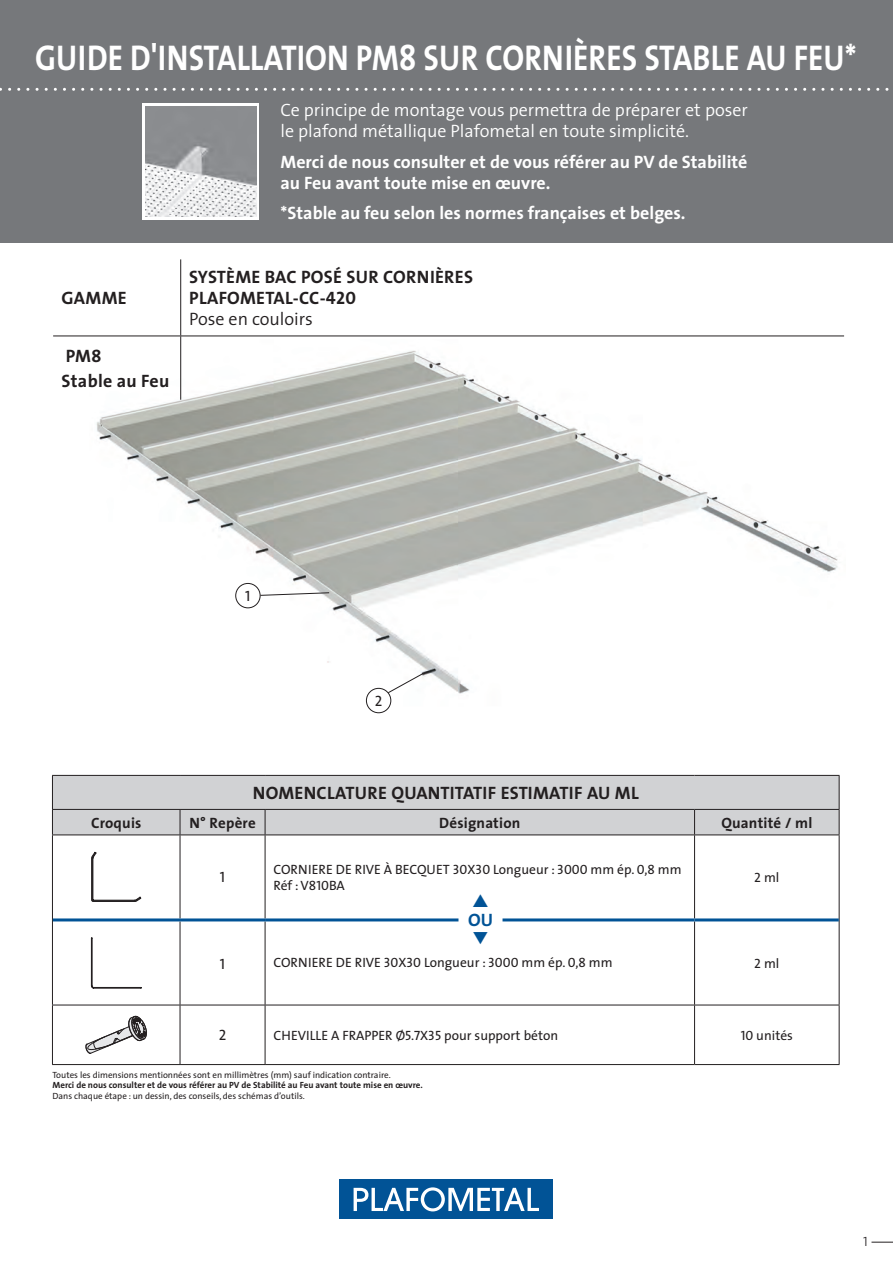
<style>
.page{position:relative;width:893px;height:1263px;background:#fff}
.page>*{position:absolute;margin:0;border:0;box-sizing:border-box;transform-origin:0 0}
.t1{font:700 36px "The Sans";letter-spacing:.005em;color:#fff;scale:.86 1}
.t2{font:700 18px/21.6px "The Sans";color:#fff}
.t3{font:300 18px/21.6px "The Sans";color:#fff}
.t4{font:18px/21px "The Sans Bold Caps";letter-spacing:.015em;color:#231f20}
.t5{font:300 18px "The Sans";color:#231f20}
.t6{font:700 18px "The Sans";letter-spacing:.015em;color:#231f20}
.t7{font:18px "The Sans Bold Caps";color:#015396}
.t8{font:700 15px "The Sans";letter-spacing:.015em;color:#231f20}
.t9{font:15px "The Sans Caps";color:#231f20}
.t10{font:13.5px/16.2px "The Sans Caps";color:#231f20}
.t11{font:13.5px "The Sans";color:#231f20}
.t12{font:13.5px "The Sans Light Caps";color:#231f20}
.t13{font:9px "The Sans";color:#231f20}
.t14{font:700 9px "The Sans";color:#231f20}
.s1{font-family:"The Sans Bold Caps";font-weight:400}
.s2{font-family:"The Sans"}
.s3{font-family:"The Sans Caps"}
</style>
<div class="page">
<div style="left:0;top:0;width:893px;height:242px;background:#76787b"></div>
<svg style="left:0;top:88px;width:889px;height:3px"></svg>
<svg style="left:871px;top:1242px;width:22px;height:1px"></svg>
<svg style="left:142px;top:103px;width:117px;height:117px"></svg>
<img style="left:146px;top:106px;width:110px;height:111px">
<img style="left:96px;top:339px;width:742px;height:375px">
<div style="left:235px;top:583px;width:25px;height:25px;border:1px solid #231f20;border-radius:50%"></div>
<svg style="left:260px;top:592px;width:70px;height:4px"></svg>
<div style="left:366px;top:688px;width:25px;height:25px;border:1px solid #231f20;border-radius:50%"></div>
<svg style="left:387px;top:672px;width:37px;height:21px"></svg>
<hr style="left:180px;top:259px;width:1px;height:77px;background:#231f20">
<hr style="left:53px;top:336px;width:128px;height:1px;background:#231f20">
<hr style="left:181px;top:336px;width:663px;height:1px;background:#231f20">
<hr style="left:180px;top:336px;width:1px;height:64px;background:#231f20">
<div style="left:53px;top:776px;width:786px;height:58px;background:#d1d2d4"></div>
<hr style="left:52px;top:775px;width:128px;height:1px;background:#231f20">
<hr style="left:52px;top:776px;width:1px;height:33px;background:#231f20">
<hr style="left:180px;top:775px;width:85px;height:1px;background:#231f20">
<hr style="left:265px;top:775px;width:430px;height:1px;background:#231f20">
<hr style="left:695px;top:775px;width:144px;height:1px;background:#231f20">
<hr style="left:839px;top:776px;width:1px;height:33px;background:#231f20">
<hr style="left:52px;top:809px;width:128px;height:1px;background:#231f20">
<svg style="left:52px;top:810px;width:1px;height:24px"></svg>
<hr style="left:180px;top:809px;width:85px;height:1px;background:#231f20">
<svg style="left:180px;top:810px;width:1px;height:24px"></svg>
<hr style="left:265px;top:809px;width:430px;height:1px;background:#231f20">
<svg style="left:265px;top:810px;width:1px;height:24px"></svg>
<hr style="left:695px;top:809px;width:144px;height:1px;background:#231f20">
<svg style="left:694px;top:810px;width:1px;height:24px"></svg>
<svg style="left:839px;top:810px;width:1px;height:24px"></svg>
<hr style="left:52px;top:835px;width:1px;height:85px;background:#231f20">
<hr style="left:180px;top:835px;width:1px;height:83px;background:#231f20">
<hr style="left:265px;top:835px;width:1px;height:83px;background:#231f20">
<hr style="left:694px;top:835px;width:1px;height:83px;background:#231f20">
<hr style="left:839px;top:835px;width:1px;height:85px;background:#231f20">
<hr style="left:52px;top:920px;width:1px;height:85px;background:#231f20">
<hr style="left:180px;top:921px;width:1px;height:84px;background:#231f20">
<hr style="left:265px;top:921px;width:1px;height:84px;background:#231f20">
<hr style="left:694px;top:921px;width:1px;height:84px;background:#231f20">
<hr style="left:839px;top:920px;width:1px;height:85px;background:#231f20">
<hr style="left:52px;top:1005px;width:128px;height:1px;background:#231f20">
<hr style="left:52px;top:1005px;width:1px;height:59px;background:#231f20">
<hr style="left:180px;top:1005px;width:85px;height:1px;background:#231f20">
<hr style="left:180px;top:1005px;width:1px;height:59px;background:#231f20">
<hr style="left:265px;top:1005px;width:430px;height:1px;background:#231f20">
<hr style="left:265px;top:1005px;width:1px;height:59px;background:#231f20">
<hr style="left:695px;top:1005px;width:144px;height:1px;background:#231f20">
<hr style="left:694px;top:1005px;width:1px;height:59px;background:#231f20">
<hr style="left:839px;top:1005px;width:1px;height:59px;background:#231f20">
<hr style="left:52px;top:1064px;width:128px;height:1px;background:#231f20">
<hr style="left:180px;top:1064px;width:85px;height:1px;background:#231f20">
<hr style="left:265px;top:1064px;width:430px;height:1px;background:#231f20">
<hr style="left:695px;top:1064px;width:144px;height:1px;background:#231f20">
<hr style="left:52px;top:834px;width:128px;height:1px;background:#231f20">
<hr style="left:180px;top:834px;width:85px;height:1px;background:#231f20">
<hr style="left:265px;top:834px;width:430px;height:1px;background:#231f20">
<hr style="left:695px;top:834px;width:144px;height:1px;background:#231f20">
<hr style="left:53px;top:918px;width:127px;height:3px;background:#015396">
<hr style="left:180px;top:918px;width:85px;height:3px;background:#015396">
<hr style="left:265px;top:918px;width:430px;height:3px;background:#015396">
<hr style="left:695px;top:918px;width:144px;height:3px;background:#015396">
<svg style="left:91px;top:852px;width:50px;height:50px"></svg>
<svg style="left:91px;top:937px;width:51px;height:51px"></svg>
<svg style="left:86px;top:1016px;width:61px;height:38px"></svg>
<div style="left:459px;top:908px;width:43px;height:23px;background:#fff"></div>
<div style="left:340px;top:1180px;width:213px;height:39px;background:#015396"></div>
<svg style="left:354px;top:1187px;width:185px;height:24px"></svg>
<h1 class="t1" style="left:35px;top:28px;width:957px">GUIDE D'INSTALLATION PM8 <span class="s1">SUR CORNIÈRES</span> STABLE AU FEU*</h1>
<h2 class="t3" style="left:281px;top:98px;width:469px">Ce principe de montage vous permettra de préparer et poser le plafond métallique Plafometal en toute simplicité.</h2>
<h2 class="t2" style="left:281px;top:150px;width:468px">Merci de nous consulter et de vous référer au PV de Stabilité au Feu avant toute mise en œuvre.</h2>
<h2 class="t2" style="left:281px;top:202px;width:407px">*Stable au feu selon les normes françaises et belges.</h2>
<h2 class="t4" style="left:62px;top:287px;width:67px">GAMME</h2>
<h2 class="t4" style="left:66px;top:345px;width:37px">PM8</h2>
<h2 class="t6" style="left:62px;top:366px;width:109px">Stable au Feu</h2>
<h2 class="t4" style="left:189px;top:266px;width:285px">SYSTÈME BAC POSÉ SUR CORNIÈRES<br>PLAFOMETAL-CC-420</h2>
<h2 class="t5" style="left:189px;top:304px;width:125px">Pose en couloirs</h2>
<p class="t9" style="left:245px;top:584px;width:7px">1</p>
<p class="t9" style="left:375px;top:688px;width:9px">2</p>
<h2 class="t4" style="left:253px;top:782px;width:387px">NOMENCLATURE QUANTITATIF ESTIMATIF AU ML</h2>
<p class="t8" style="left:91px;top:810px;width:52px">Croquis</p>
<p class="t8" style="left:189px;top:810px;width:68px">N° Repère</p>
<p class="t8" style="left:439px;top:810px;width:83px">Désignation</p>
<p class="t8" style="left:721px;top:810px;width:92px">Quantité / ml</p>
<p class="t9" style="left:220px;top:865px;width:7px">1</p>
<p class="t10" style="left:274px;top:861px;width:410px">CORNIERE DE RIVE À BECQUET 30X30 <span class="s2">Longueur</span> : 3000 <span class="s2">mm ép.</span> 0,8 <span class="s2">mm<br>Réf</span> : V810BA</p>
<p class="t11" style="left:754px;top:866px;width:27px"><span class="s3">2</span> ml</p>
<h2 class="t7" style="left:468px;top:905px;width:26px">OU</h2>
<p class="t9" style="left:220px;top:951px;width:7px">1</p>
<p class="t10" style="left:274px;top:954px;width:340px">CORNIERE DE RIVE 30X30 <span class="s2">Longueur</span> : 3000 <span class="s2">mm ép.</span> 0,8 <span class="s2">mm</span></p>
<p class="t11" style="left:754px;top:952px;width:27px"><span class="s3">2</span> ml</p>
<p class="t9" style="left:219px;top:1023px;width:9px">2</p>
<p class="t10" style="left:274px;top:1027px;width:286px">CHEVILLE A FRAPPER Ø5.7X35 <span class="s2">pour support béton</span></p>
<p class="t11" style="left:741px;top:1024px;width:54px"><span class="s3">10</span> unités</p>
<p class="t13" style="left:52px;top:1067px;width:340px">Toutes les dimensions mentionnées sont en millimètres (mm) sauf indication contraire.</p>
<p class="t14" style="left:52px;top:1078px;width:372px">Merci de nous consulter et de vous référer au PV de Stabilité au Feu avant toute mise en œuvre.</p>
<p class="t13" style="left:52px;top:1088px;width:254px">Dans chaque étape : un dessin, des conseils, des schémas d’outils.</p>
<p class="t12" style="left:863px;top:1230px;width:6px">1</p>
</div>
